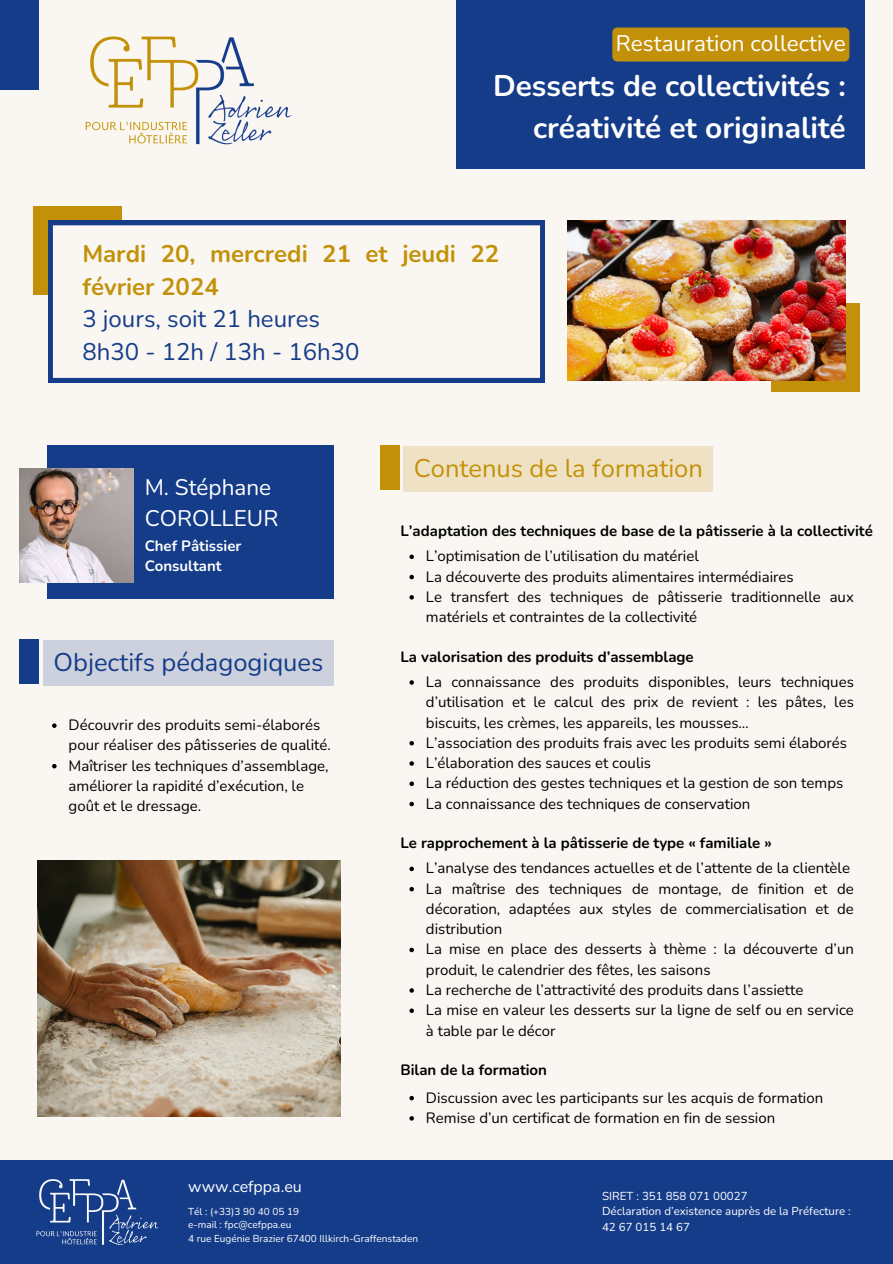
<style>
.page{position:relative;width:893px;height:1264px;background:#fff}
.page>*{position:absolute;margin:0;border:0;box-sizing:border-box;transform-origin:0 0}
.t1{font:700 29.85px/41.7px "Nunito";color:#fff;text-align:right}
.t2{font:25.5px "Nunito";color:#153c89}
.t3{font:25.5px "Nunito";color:#c39109}
.t4{font:700 24px/32.7px "Nunito";color:#c39109}
.t5{font:22.5px/31.5px "Nunito";color:#fff}
.t6{font:16.05px "Nunito";color:#fff}
.t7{font:15px/20.2px "Nunito";color:#000}
.t8{font:700 15px "Nunito";color:#000}
.t9{font:700 15px/20.2px "Nunito";color:#fff}
.t10{font:11.55px/15.8px "Nunito";color:#fff}
.t11{font:10.05px "Nunito";color:#fff}
.s1{font-weight:400;color:#153c89}
</style>
<div class="page">
<div style="left:0;top:0;width:892px;height:1263px;background:#faf7f3"></div>
<img style="left:85px;top:36px;width:207px;height:109px">
<div style="left:0;top:0;width:39px;height:89px;background:#153c89"></div>
<div style="left:33px;top:206px;width:89px;height:88px;background:#c39109"></div>
<svg style="left:48px;top:221px;width:496px;height:161px"></svg>
<div style="left:771px;top:304px;width:88px;height:88px;background:#c39109"></div>
<img style="left:567px;top:221px;width:278px;height:159px">
<div style="left:47px;top:445px;width:286px;height:153px;background:#153c89"></div>
<img style="left:20px;top:468px;width:114px;height:114px">
<div style="left:0;top:1160px;width:892px;height:103px;background:#153c89"></div>
<img style="left:36px;top:1179px;width:123px;height:66px">
<div style="left:380px;top:445px;width:20px;height:45px;background:#c39109"></div>
<div style="left:19px;top:639px;width:20px;height:45px;background:#153c89"></div>
<div style="left:456px;top:0;width:408px;height:168px;background:#153c89"></div>
<img style="left:37px;top:860px;width:304px;height:256px">
<div style="left:612px;top:28px;width:237px;height:33px;background:#c39109;border-radius:5px"></div>
<div style="left:43px;top:640px;width:290px;height:45px;background:#ccd1dd"></div>
<div style="left:403px;top:446px;width:310px;height:45px;background:#efe2c4"></div>
<svg style="left:52px;top:723px;width:5px;height:5px"></svg>
<svg style="left:52px;top:764px;width:5px;height:4px"></svg>
<svg style="left:409px;top:554px;width:5px;height:5px"></svg>
<svg style="left:409px;top:575px;width:5px;height:4px"></svg>
<svg style="left:409px;top:595px;width:5px;height:4px"></svg>
<svg style="left:409px;top:680px;width:5px;height:4px"></svg>
<svg style="left:409px;top:741px;width:5px;height:4px"></svg>
<svg style="left:409px;top:761px;width:5px;height:4px"></svg>
<svg style="left:409px;top:781px;width:5px;height:5px"></svg>
<svg style="left:409px;top:801px;width:5px;height:5px"></svg>
<svg style="left:409px;top:1095px;width:5px;height:5px"></svg>
<svg style="left:409px;top:1116px;width:5px;height:4px"></svg>
<svg style="left:409px;top:866px;width:5px;height:5px"></svg>
<svg style="left:409px;top:886px;width:5px;height:5px"></svg>
<svg style="left:409px;top:947px;width:5px;height:5px"></svg>
<svg style="left:409px;top:988px;width:5px;height:4px"></svg>
<svg style="left:409px;top:1008px;width:5px;height:4px"></svg>
<h4 class="t5" style="left:616px;top:28px;width:231px">Restauration collective</h4>
<p class="t1" style="left:493px;top:65px;width:354px">Desserts de collectivités : créativité et originalité</p>
<h5 class="t4" style="left:82px;top:238px;width:418px">Mardi 20, mercredi 21 et jeudi 22 février 2024<br><span class="s1">3 jours, soit 21 heures<br>8h30 - 12h / 13h - 16h30</span></h5>
<h5 class="t5" style="left:145px;top:471px;width:135px">M. Stéphane<br>COROLLEUR</h5>
<h5 class="t9" style="left:145px;top:536px;width:98px">Chef Pâtissier<br>Consultant</h5>
<p class="t2" style="left:54px;top:645px;width:271px">Objectifs pédagogiques</p>
<h2 class="t7" style="left:69px;top:715px;width:264px">Découvrir des produits semi-élaborés pour réaliser des pâtisseries de qualité.</h2>
<h5 class="t7" style="left:69px;top:755px;width:261px">Maîtriser les techniques d’assemblage, améliorer la rapidité d’exécution, le goût et le dressage.</h5>
<h3 class="t3" style="left:413px;top:451px;width:291px">Contenus de la formation</h3>
<h5 class="t8" style="left:400px;top:520px;width:474px">L’adaptation des techniques de base de la pâtisserie à la collectivité</h5>
<h2 class="t7" style="left:426px;top:546px;width:274px">L’optimisation de l’utilisation du matériel</h2>
<h4 class="t7" style="left:426px;top:566px;width:369px">La découverte des produits alimentaires intermédiaires</h4>
<h5 class="t7" style="left:426px;top:586px;width:429px">Le transfert des techniques de pâtisserie traditionnelle aux matériels et contraintes de la collectivité</h5>
<h5 class="t8" style="left:400px;top:646px;width:295px">La valorisation des produits d’assemblage</h5>
<h5 class="t7" style="left:426px;top:672px;width:429px;text-align:justify">La connaissance des produits disponibles, leurs techniques d’utilisation et le calcul des prix de revient : les pâtes, les biscuits, les crèmes, les appareils, les mousses…</h5>
<h4 class="t7" style="left:426px;top:732px;width:422px">L’association des produits frais avec les produits semi élaborés</h4>
<h5 class="t7" style="left:426px;top:753px;width:227px">L’élaboration des sauces et coulis</h5>
<h5 class="t7" style="left:426px;top:773px;width:419px">La réduction des gestes techniques et la gestion de son temps</h5>
<h5 class="t7" style="left:426px;top:793px;width:326px">La connaissance des techniques de conservation</h5>
<p class="t8" style="left:400px;top:833px;width:373px">Le rapprochement à la pâtisserie de type « familiale »</p>
<h5 class="t7" style="left:426px;top:858px;width:425px">L’analyse des tendances actuelles et de l’attente de la clientèle</h5>
<p class="t7" style="left:426px;top:878px;width:429px;text-align:justify">La maîtrise des techniques de montage, de finition et de décoration, adaptées aux styles de commercialisation et de distribution</p>
<p class="t7" style="left:426px;top:939px;width:429px">La mise en place des desserts à thème : la découverte d’un produit, le calendrier des fêtes, les saisons</p>
<p class="t7" style="left:426px;top:979px;width:379px">La recherche de l’attractivité des produits dans l’assiette</p>
<h6 class="t7" style="left:426px;top:1000px;width:429px">La mise en valeur les desserts sur la ligne de self ou en service à table par le décor</h6>
<h5 class="t8" style="left:400px;top:1060px;width:148px">Bilan de la formation</h5>
<h5 class="t7" style="left:426px;top:1087px;width:399px">Discussion avec les participants sur les acquis de formation</h5>
<h4 class="t7" style="left:426px;top:1107px;width:351px">Remise d’un certificat de formation en fin de session</h4>
<h5 class="t6" style="left:188px;top:1175px;width:115px">www.cefppa.eu</h5>
<h5 class="t11" style="left:188px;top:1204px;width:112px">Tél : (+33)3 90 40 05 19</h5>
<h5 class="t11" style="left:188px;top:1217px;width:105px">e-mail : fpc@cefppa.eu</h5>
<h4 class="t11" style="left:188px;top:1231px;width:231px">4 rue Eugénie Brazier 67400 Illkirch-Graffenstaden</h4>
<h5 class="t10" style="left:602px;top:1187px;width:250px">SIRET : 351 858 071 00027<br>Déclaration d’existence auprès de la Préfecture :<br>42 67 015 14 67</h5>
</div>
